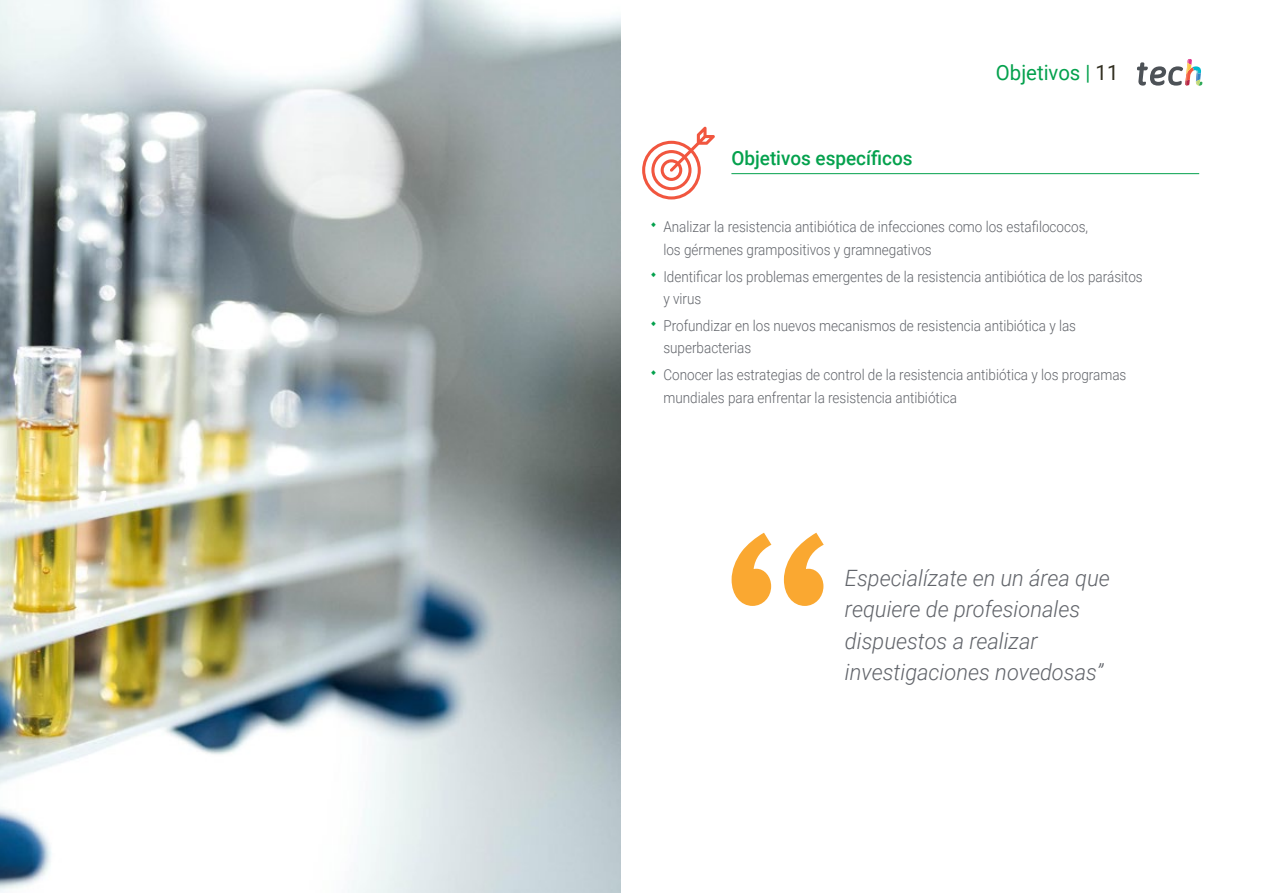
<style>
.page{position:relative;width:1263px;height:893px;background:#fff}
.page>*{position:absolute;margin:0;border:0;box-sizing:border-box;transform-origin:0 0}
.t1{font:italic 300 22.5px/31.5px "Roboto";color:#61646a}
.t2{font:21px "Roboto";color:#04a14d}
.t3{font:500 19.5px "Roboto";color:#04a14d}
.t4{font:300 15px/22.5px "Roboto";color:#61646a;scale:.9 1}
.s1{color:#312e20}
</style>
<div class="page">
<img style="left:0;top:0;width:621px;height:893px">
<svg style="left:642px;top:127px;width:73px;height:72px"></svg>
<hr style="left:731px;top:173px;width:468px;height:1px;background:#04a14d">
<svg style="left:1137px;top:59px;width:65px;height:27px"></svg>
<svg style="left:732px;top:533px;width:92px;height:73px"></svg>
<h3 class="t3" style="left:731px;top:144px;width:183px">Objetivos específicos</h3>
<h2 class="t2" style="left:996px;top:57px;width:124px">Objetivos | <span class="s1">11</span></h2>
<p class="t4" style="left:663px;top:215px;width:473px">Analizar la resistencia antibiótica de infecciones como los estafilococos, los gérmenes grampositivos y gramnegativos</p>
<p class="t4" style="left:663px;top:264px;width:534px">Identificar los problemas emergentes de la resistencia antibiótica de los parásitos y virus</p>
<p class="t4" style="left:663px;top:314px;width:460px">Profundizar en los nuevos mecanismos de resistencia antibiótica y las superbacterias</p>
<p class="t4" style="left:663px;top:363px;width:516px">Conocer las estrategias de control de la resistencia antibiótica y los programas mundiales para enfrentar la resistencia antibiótica</p>
<h1 class="t1" style="left:845px;top:561px;width:266px">Especialízate en un área que requiere de profesionales dispuestos a realizar investigaciones novedosas”</h1>
</div>
